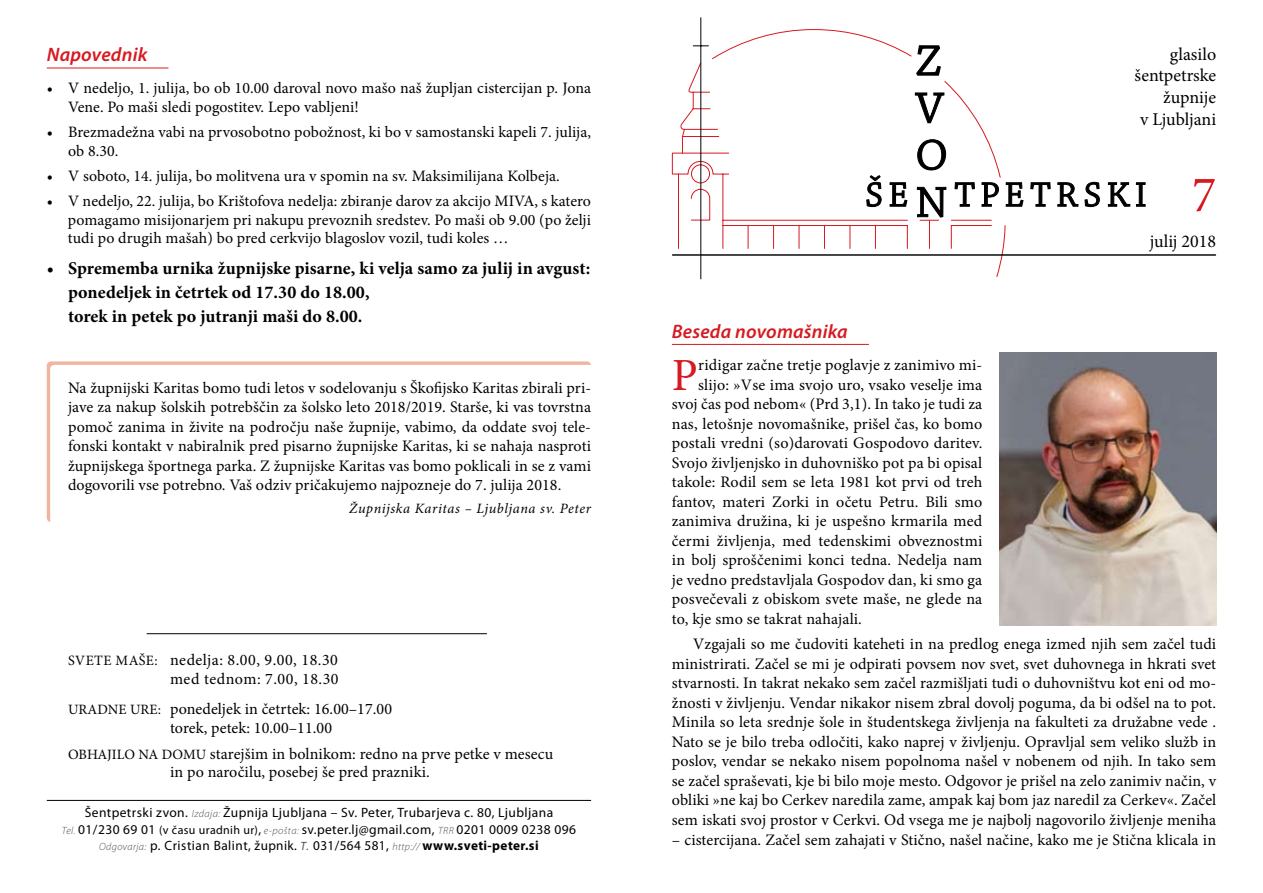
<style>
.page{position:relative;width:1263px;height:893px;background:#fff}
.page>*{position:absolute;margin:0;border:0;box-sizing:border-box;transform-origin:0 0}
.t1{font:51px "Minion Pro";color:#d71920}
.t2{font:46.05px "Minion Pro";color:#d71920}
.t3{font:italic 600 19.5px "Myriad Pro";letter-spacing:.01em;color:#d71920}
.t4{font:700 18px/24px "Minion Pro";letter-spacing:.005em;color:#000}
.t5{font:18px/21.6px "Minion Pro";color:#000;text-align:right}
.t6{font:16.05px/19.5px "Minion Pro";letter-spacing:.005em;color:#000;text-align:justify}
.t7{font:16.05px/18.3px "Minion Pro";letter-spacing:.03em;color:#000;text-align:right}
.t8{font:15.9px/18.8px "Minion Pro";letter-spacing:.005em;color:#000}
.t9{font:italic 14.25px "Minion Pro";letter-spacing:.04em;color:#000}
.t10{font:13.5px/16.5px "Myriad Pro";letter-spacing:.03em;color:#000;text-align:center}
.s1{font-size:14.25px}
.s2{font-weight:300;font-style:italic;font-size:10.5px;color:#4d4d4f}
.s3{font-weight:300;font-style:italic;font-size:10.5px;color:#6d6f71}
.s4{font-size:12px}
.s5{font-style:italic;font-size:12px;color:#4d4d4f}
.s6{font-weight:700}
</style>
<div class="page">
<svg style="left:672px;top:29px;width:334px;height:248px"></svg>
<hr style="left:700px;top:18px;width:1px;height:261px;background:#000">
<svg style="left:693px;top:45px;width:15px;height:1px"></svg>
<hr style="left:673px;top:254px;width:542px;height:2px;background:#000">
<svg style="left:866px;top:45px;width:279px;height:172px"></svg>
<svg style="left:47px;top:361px;width:544px;height:161px"></svg>
<hr style="left:47px;top:800px;width:544px;height:1px;background:#000">
<hr style="left:147px;top:633px;width:340px;height:1px;background:#000">
<hr style="left:672px;top:344px;width:197px;height:1px;background:#d71920">
<hr style="left:47px;top:68px;width:121px;height:1px;background:#d71920">
<img style="left:999px;top:353px;width:217px;height:272px">
<p class="t3" style="left:47px;top:44px;width:102px">Napovednik</p>
<p class="t8" style="left:68px;top:79px;width:524px;text-indent:-21px">• V nedeljo, 1. julija, bo ob 10.00 daroval novo mašo naš župljan cistercijan p. Jona<br>Vene. Po maši sledi pogostitev. Lepo vabljeni!</p>
<p class="t8" style="left:68px;top:122px;width:524px;text-indent:-21px">• Brezmadežna vabi na prvosobotno pobožnost, ki bo v samostanski kapeli 7. julija, ob 8.30.</p>
<p class="t8" style="left:47px;top:166px;width:515px">• V soboto, 14. julija, bo molitvena ura v spomin na sv. Maksimilijana Kolbeja.</p>
<p class="t8" style="left:68px;top:191px;width:524px;text-align:justify;text-indent:-21px">• V nedeljo, 22. julija, bo Krištofova nedelja: zbiranje darov za akcijo MIVA, s katero pomagamo misijonarjem pri nakupu prevoznih sredstev. Po maši ob 9.00 (po želji tudi po drugih mašah) bo pred cerkvijo blagoslov vozil, tudi koles …</p>
<p class="t4" style="left:68px;top:256px;width:524px;text-indent:-21px">• Sprememba urnika župnijske pisarne, ki velja samo za julij in avgust: ponedeljek in četrtek od 17.30 do 18.00,<br>torek in petek po jutranji maši do 8.00.</p>
<p class="t6" style="left:68px;top:378px;width:525px">Na župnijski Karitas bomo tudi letos v sodelovanju s Škofijsko Karitas zbirali pri&shy;jave za nakup šolskih potrebščin za šolsko leto 2018/2019. Starše, ki vas tovrstna pomoč zanima in živite na področju naše župnije, vabimo, da oddate svoj tele&shy;fonski kontakt v nabiralnik pred pisarno župnijske Karitas, ki se nahaja nasproti župnijskega športnega parka. Z župnijske Karitas vas bomo poklicali in se z vami dogovorili vse potrebno. Vaš odziv pričakujemo najpozneje do 7. julija 2018.</p>
<p class="t9" style="left:349px;top:499px;width:243px">Župnijska Karitas – Ljubljana sv. Peter</p>
<p class="t7" style="left:68px;top:651px;width:272px"><span class="s1">SVETE MAŠE:</span> nedelja: 8.00, 9.00, 18.30 med tednom: 7.00, 18.30</p>
<p class="t6" style="left:170px;top:700px;width:224px;line-height:18.3px;text-indent:-102px"><span class="s1">URADNE URE:</span> ponedeljek in četrtek: 16.00–17.00 torek, petek: 10.00–11.00</p>
<p class="t6" style="left:170px;top:745px;width:385px;line-height:18px;text-indent:-102px"><span class="s1">OBHAJILO NA DOMU</span> starejšim in bolnikom: redno na prve petke v mesecu in po naročilu, posebej še pred prazniki.</p>
<p class="t10" style="left:62px;top:805px;width:516px">Šentpetrski zvon. <span class="s2">Izdaja</span><span class="s3">:</span> Župnija Ljubljana – Sv. Peter, Trubarjeva c. 80, Ljubljana<br><span class="s2">Tel</span><span class="s3">.</span> 01/230 69 01 <span class="s4">(v času uradnih ur)</span>, <span class="s2">e-pošta</span><span class="s3">:</span> sv.peter.lj@gmail.com, <span class="s2">TRR</span> 0201 0009 0238 096<br><span class="s2">Odgovarja:</span> p. Cristian Balint, župnik. <span class="s5">T.</span> 031/564 581, <span class="s2">http://</span> <span class="s6">www.sveti-peter.si</span></p>
<p class="t5" style="left:1135px;top:43px;width:83px">glasilo šentpetrske župnije<br>v Ljubljani</p>
<h1 class="t1" style="left:1192px;top:160px;width:26px">7</h1>
<p class="t5" style="left:1150px;top:230px;width:68px">julij 2018</p>
<p class="t3" style="left:672px;top:321px;width:177px">Beseda novomašnika</p>
<h2 class="t2" style="left:672px;top:344px;width:27px">P</h2>
<p class="t6" style="left:698px;top:355px;width:286px">ridigar začne tretje poglavje z zanimivo mi-</p>
<p class="t6" style="left:698px;top:375px;width:285px">slijo: »Vse ima svojo uro, vsako veselje ima</p>
<p class="t6" style="left:672px;top:394px;width:312px">svoj čas pod nebom« (Prd 3,1). In tako je tudi za</p>
<p class="t6" style="left:672px;top:414px;width:312px">nas, letošnje novomašnike, prišel čas, ko bomo</p>
<p class="t6" style="left:672px;top:433px;width:312px">postali vredni (so)darovati Gospodovo daritev.</p>
<p class="t6" style="left:672px;top:453px;width:312px">Svojo življenjsko in duhovniško pot pa bi opisal</p>
<p class="t6" style="left:672px;top:472px;width:312px">takole: Rodil sem se leta 1981 kot prvi od treh</p>
<p class="t6" style="left:672px;top:492px;width:312px">fantov, materi Zorki in očetu Petru. Bili smo</p>
<p class="t6" style="left:672px;top:511px;width:312px">zanimiva družina, ki je uspešno krmarila med</p>
<p class="t6" style="left:672px;top:531px;width:312px">čermi življenja, med tedenskimi obveznostmi</p>
<p class="t6" style="left:672px;top:550px;width:312px">in bolj sproščenimi konci tedna. Nedelja nam</p>
<p class="t6" style="left:672px;top:570px;width:312px">je vedno predstavljala Gospodov dan, ki smo ga</p>
<p class="t6" style="left:672px;top:589px;width:312px">posvečevali z obiskom svete maše, ne glede na</p>
<p class="t6" style="left:672px;top:609px;width:192px">to, kje smo se takrat nahajali.</p>
<p class="t6" style="left:672px;top:635px;width:546px;text-indent:21px">Vzgajali so me čudoviti kateheti in na predlog enega izmed njih sem začel tudi ministrirati. Začel se mi je odpirati povsem nov svet, svet duhovnega in hkrati svet stvarnosti. In takrat nekako sem začel razmišljati tudi o duhovništvu kot eni od mo&shy;žnosti v življenju. Vendar nikakor nisem zbral dovolj poguma, da bi odšel na to pot.<br>Minila so leta srednje šole in študentskega življenja na fakulteti za družabne vede .<br>Nato se je bilo treba odločiti, kako naprej v življenju. Opravljal sem veliko služb in poslov, vendar se nekako nisem popolnoma našel v nobenem od njih. In tako sem se začel spraševati, kje bi bilo moje mesto. Odgovor je prišel na zelo zanimiv način, v obliki »ne kaj bo Cerkev naredila zame, ampak kaj bom jaz naredil za Cerkev«. Začel sem iskati svoj prostor v Cerkvi. Od vsega me je najbolj nagovorilo življenje meniha</p>
<p class="t6" style="left:672px;top:830px;width:546px">– cistercijana. Začel sem zahajati v Stično, našel načine, kako me je Stična klicala in</p>
</div>
